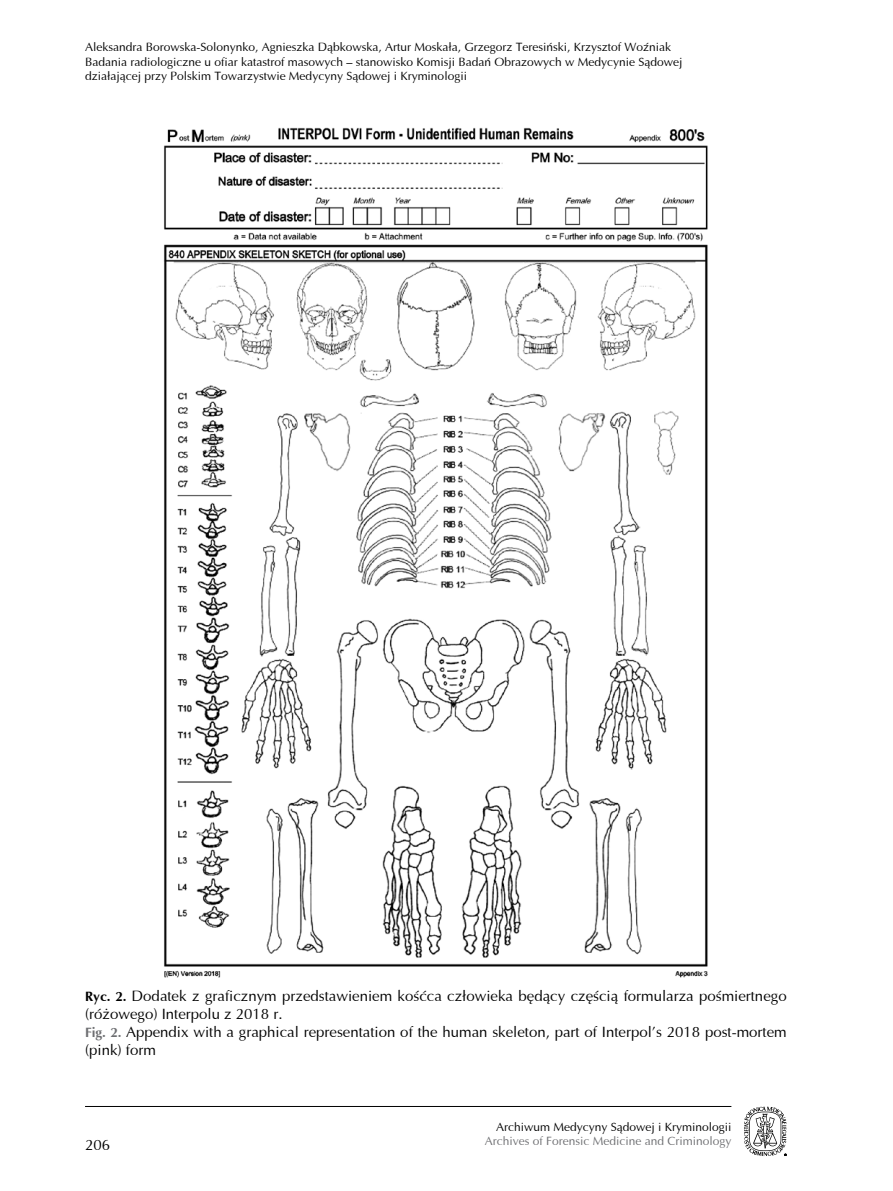
<style>
.page{position:relative;width:893px;height:1191px;background:#fff}
.page>*{position:absolute;margin:0;border:0;box-sizing:border-box;transform-origin:0 0}
.t1{font:15px/18px "Ottawa";color:#000}
.t2{font:12px/14.4px "Ottawa";color:#000}
.t3{font:12px "Ottawa";color:#6d6e71}
.s1{font-weight:700;font-size:13.5px}
.s2{font-weight:700;font-size:13.5px;color:#6d6e71}
</style>
<div class="page">
<hr style="left:85px;top:1106px;width:646px;height:1px;background:#000">
<svg style="left:744px;top:1106px;width:43px;height:50px"></svg>
<img style="left:163px;top:127px;width:545px;height:851px">
<p class="t2" style="left:85px;top:40px;width:599px">Aleksandra Borowska-Solonynko, Agnieszka Dąbkowska, Artur Moskała, Grzegorz Teresiński, Krzysztof Woźniak<br>Badania radiologiczne u ofiar katastrof masowych – stanowisko Komisji Badań Obrazowych w Medycynie Sądowej działającej przy Polskim Towarzystwie Medycyny Sądowej i Kryminologii</p>
<p class="t1" style="left:85px;top:986px;width:703px"><span class="s1">Ryc. 2.</span> Dodatek z graficznym przedstawieniem kośćca człowieka będący częścią formularza pośmiertnego (różowego) Interpolu z 2018 r.<br><span class="s2">Fig. 2.</span> Appendix with a graphical representation of the human skeleton, part of Interpol’s 2018 post-mortem (pink) form</p>
<p class="t1" style="left:85px;top:1136px;width:27px">206</p>
<p class="t2" style="left:496px;top:1119px;width:237px">Archiwum Medycyny Sądowej i Kryminologii</p>
<p class="t3" style="left:485px;top:1134px;width:248px">Archives of Forensic Medicine and Criminology</p>
</div>
